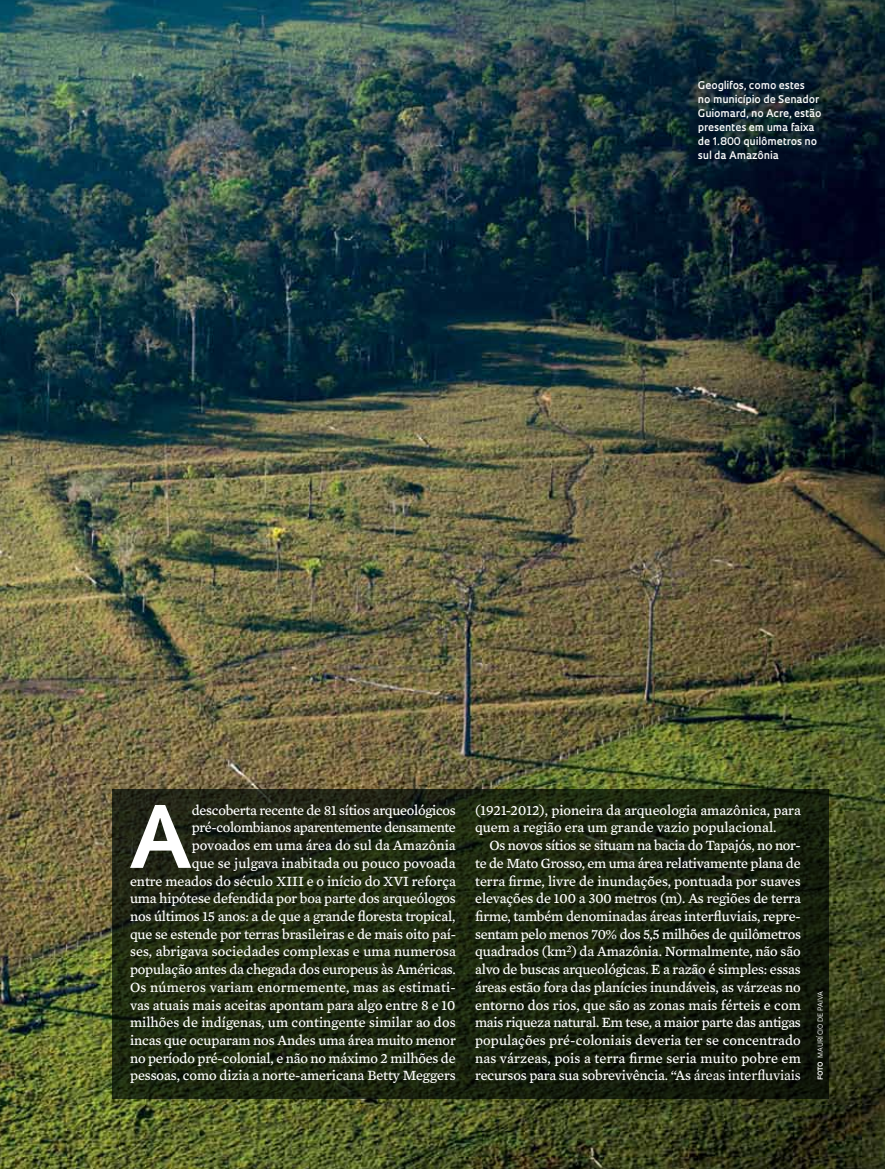
<style>
.page{position:relative;width:885px;height:1169px;background:#fff}
.page>*{position:absolute;margin:0;border:0;box-sizing:border-box;transform-origin:0 0}
.t1{font:700 83.55px "Oculum";color:#fff}
.t2{font:14.4px/17.7px "Mercury Text G4";letter-spacing:-.01em;color:#fff;text-align:right}
.t3{font:600 10.35px/14.1px "Oculum";color:#fff}
.t4{font:6.75px "Oculum";letter-spacing:.02em;color:#fff}
.s1{font-family:"Mercury Text G2"}
.s2{font-weight:700}
</style>
<div class="page">
<img style="left:0;top:0;width:885px;height:1168px">
<svg style="left:113px;top:789px;width:716px;height:309px;background:#1a230e"></svg>
<p class="t3" style="left:698px;top:77px;width:125px">Geoglifos, como estes<br>no município de Senador<br>Guiomard, no Acre, estão presentes em uma faixa de 1.800 quilômetros no sul da Amazônia</p>
<p class="t2" style="left:130px;top:800px;width:327px">descoberta recente de 81 sítios arqueológicos pré-colombianos aparentemente densamente povoados em uma área do sul da Amazônia<br>que se julgava inabitada ou pouco povoada<br>entre meados do século XIII e o início do XVI reforça uma hipótese defendida por boa parte dos arqueólogos nos últimos 15 anos: a de que a grande floresta tropical, que se estende por terras brasileiras e de mais oito paí&shy;ses, abrigava sociedades complexas e uma numerosa população antes da chegada dos europeus às Américas.<br>Os números variam enormemente, mas as estimati&shy;vas atuais mais aceitas apontam para algo entre 8 e 10 milhões de indígenas, um contingente similar ao dos incas que ocuparam nos Andes uma área muito menor no período pré-colonial, e não no máximo 2 milhões de pessoas, como dizia a norte-americana Betty Meggers</p>
<h1 class="t1" style="left:128px;top:780px;width:62px">A</h1>
<p class="t2" style="left:475px;top:800px;width:327px;text-align:left">(1921-2012), pioneira da arqueologia amazônica, para quem a região era um grande vazio populacional.</p>
<p class="t2" style="left:475px;top:835px;width:327px;text-align:justify;text-indent:14px">Os novos sítios se situam na bacia do Tapajós, no nor&shy;te de Mato Grosso, em uma área relativamente plana de terra firme, livre de inundações, pontuada por suaves elevações de 100 a 300 metros (m). As regiões de terra firme, também denominadas áreas interfluviais, repre&shy;sentam pelo menos 70% dos 5,5 milhões de quilômetros quadrados (km<sup>2</sup>) da Amazônia. Normalmente, não são alvo de buscas arqueológicas. E a razão é simples: essas áreas estão fora das planícies inundáveis, as várzeas no entorno dos rios, que são as zonas mais férteis e com mais riqueza natural. Em tese, a maior parte das antigas populações pré-coloniais deveria ter se concentrado nas várzeas, pois a terra firme seria muito pobre em recursos para sua sobrevivência. “As <span class="s1">áreas interfluviais</span></p>
<p class="t4" style="left:816px;top:1080px;width:90px;rotate:-90deg"><span class="s2">foto</span> maurício de paiva</p>
</div>
